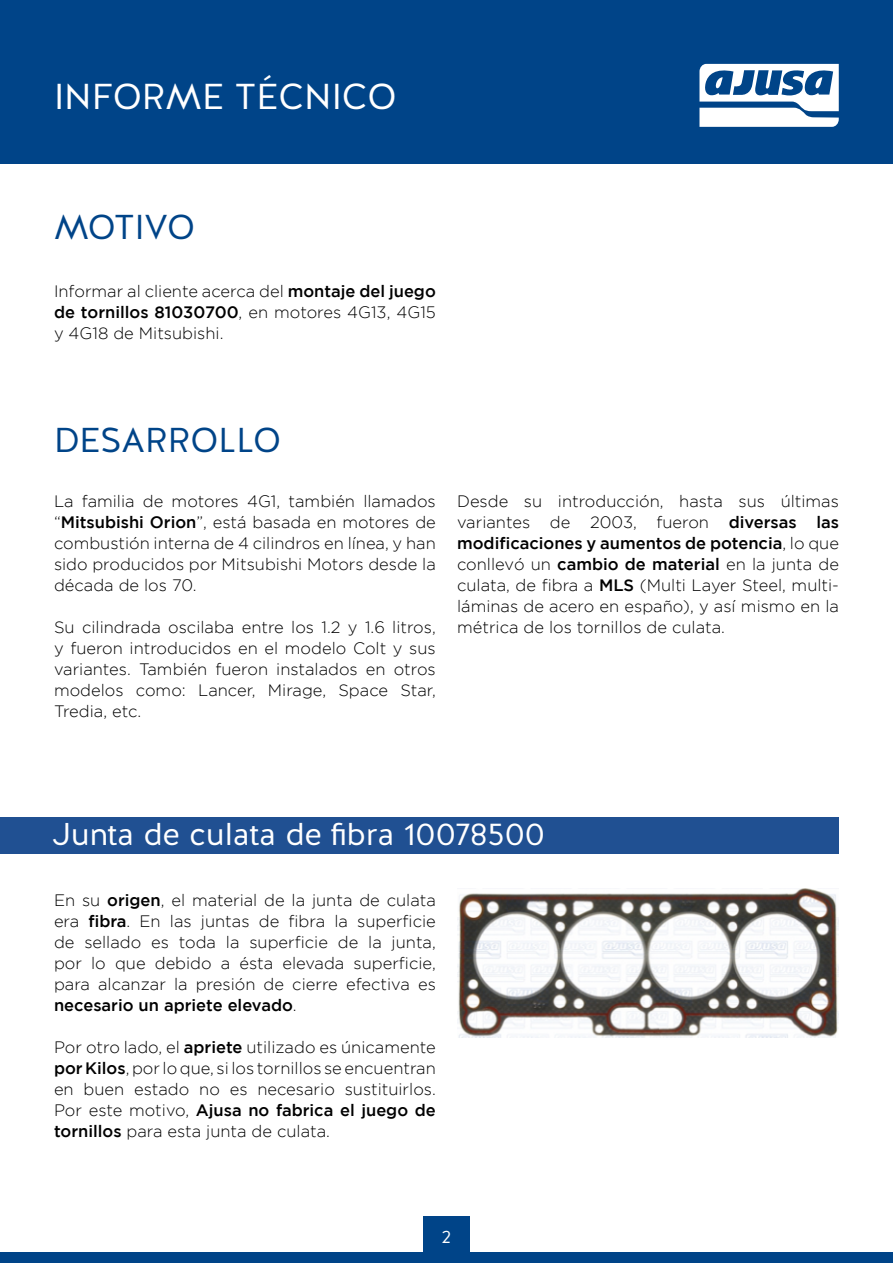
<style>
.page{position:relative;width:893px;height:1263px;background:#fff}
.page>*{position:absolute;margin:0;border:0;box-sizing:border-box;transform-origin:0 0}
.t1{font:36px "Halis GR";color:#fff}
.t2{font:34.5px "Halis GR";color:#048}
.t3{font:31.5px "Halis GR";color:#fff}
.t4{font:18px "Halis GR";color:#fff}
.t5{font:300 16.5px/21px "Gotham";color:#000;text-align:justify}
.s1{font-weight:500}
</style>
<div class="page">
<div style="left:0;top:0;width:893px;height:163px;background:#048"></div>
<svg style="left:699px;top:64px;width:140px;height:63px"></svg>
<div style="left:0;top:1252px;width:893px;height:11px;background:#048"></div>
<div style="left:423px;top:1216px;width:47px;height:46px;background:#048"></div>
<div style="left:1px;top:817px;width:838px;height:37px;background:#205092"></div>
<img style="left:457px;top:888px;width:382px;height:149px">
<h1 class="t1" style="left:54px;top:73px;width:344px">INFORME TÉCNICO</h1>
<h2 class="t2" style="left:54px;top:204px;width:143px">MOTIVO</h2>
<p class="t5" style="left:54px;top:280px;width:383px">Informar al cliente acerca del <span class="s1">montaje del juego de tornillos 81030700</span>, en motores 4G13, 4G15 y 4G18 de Mitsubishi.</p>
<h2 class="t2" style="left:54px;top:418px;width:229px">DESARROLLO</h2>
<p class="t5" style="left:54px;top:490px;width:383px">La familia de motores 4G1, también llamados “<span class="s1">Mitsubishi Orion</span>”, está basada en motores de combustión interna de 4 cilindros en línea, y han sido producidos por Mitsubishi Motors desde la década de los 70.</p>
<p class="t5" style="left:54px;top:616px;width:383px">Su cilindrada oscilaba entre los 1.2 y 1.6 litros, y fueron introducidos en el modelo Colt y sus variantes. También fueron instalados en otros modelos como: Lancer, Mirage, Space Star, Tredia, etc.</p>
<p class="t5" style="left:457px;top:491px;width:383px">Desde su introducción, hasta sus últimas variantes de 2003, fueron <span class="s1">diversas las modificaciones y aumentos de potencia</span>, lo que conllevó un <span class="s1">cambio de material</span> en la junta de culata, de fibra a <span class="s1">MLS</span> (Multi Layer Steel, multi&shy;láminas de acero en españo), y así mismo en la métrica de los tornillos de culata.</p>
<h3 class="t3" style="left:53px;top:813px;width:494px">Junta de culata de fibra 10078500</h3>
<p class="t5" style="left:54px;top:890px;width:383px">En su <span class="s1">origen</span>, el material de la junta de culata era <span class="s1">fibra</span>. En las juntas de fibra la superficie de sellado es toda la superficie de la junta, por lo que debido a ésta elevada superficie, para alcanzar la presión de cierre efectiva es <span class="s1">necesario un apriete elevado</span>.</p>
<p class="t5" style="left:54px;top:1037px;width:383px">Por otro lado, el <span class="s1">apriete</span> utilizado es únicamente <span class="s1">por Kilos</span>, por lo que, si los tornillos se encuentran en buen estado no es necesario sustituirlos.<br>Por este motivo, <span class="s1">Ajusa no fabrica el juego de tornillos</span> para esta junta de culata.</p>
<p class="t4" style="left:442px;top:1225px;width:11px">2</p>
</div>
